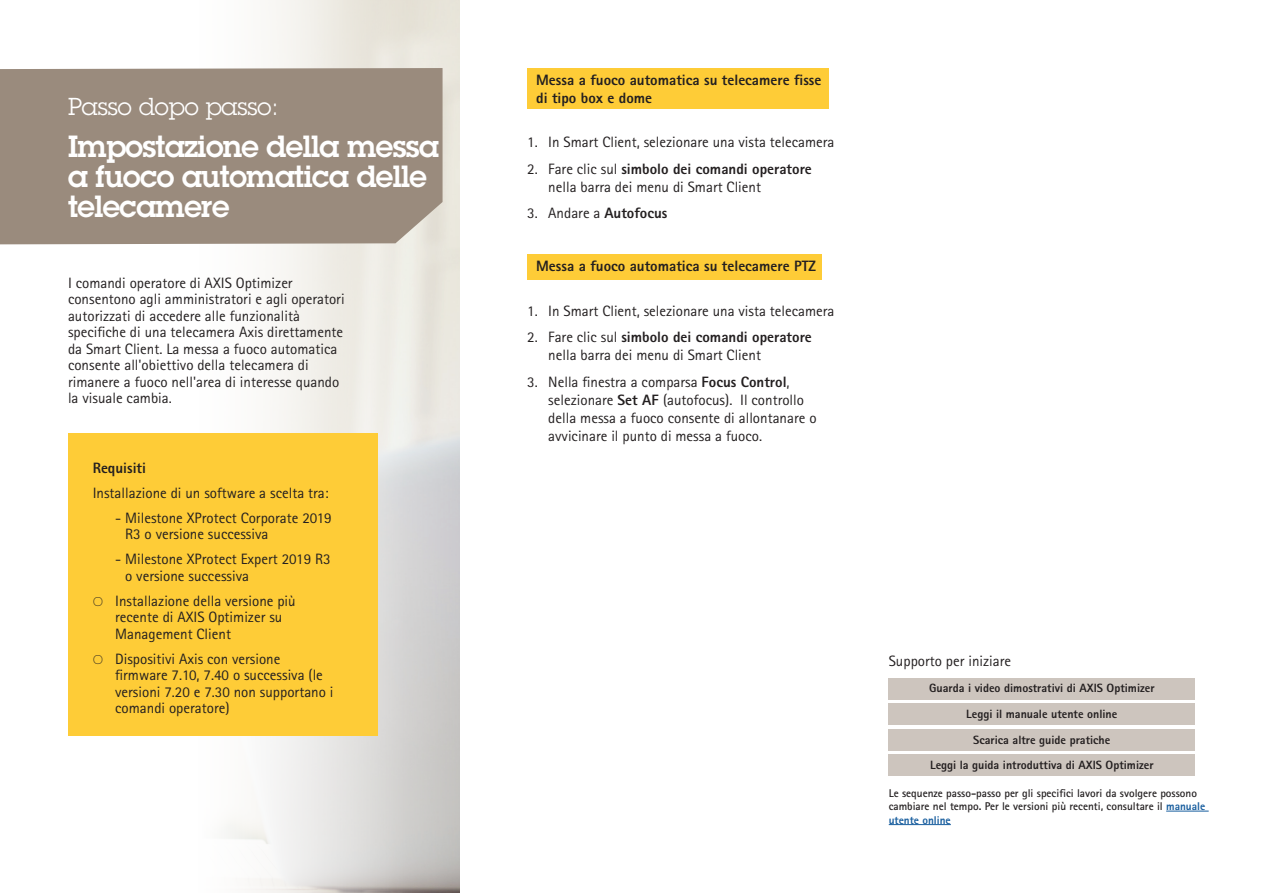
<style>
.page{position:relative;width:1263px;height:893px;background:#fff}
.page>*{position:absolute;margin:0;border:0;box-sizing:border-box;transform-origin:0 0}
.t1{font:600 30px/30px "Lubalin Graph ECG";letter-spacing:-.02em;color:#fff}
.t2{font:24px "Lubalin Graph ECG";color:#fff}
.t3{font:15px/16.5px "Rotis Sans Serif Pro";color:#231f20}
.t4{font:800 15px/18px "Rotis Sans Serif Pro";color:#231f20}
.t5{font:800 12px "Rotis Sans Serif Pro";color:#231f20}
.t6{font:700 11.25px/13.5px "Rotis Sans Serif Pro";color:#231f20}
.s1{font-weight:800}
.s2{font-family:"Karbon";font-weight:300}
.s3{font-weight:800;color:#175d9e}
</style>
<div class="page">
<img style="left:226px;top:0;width:234px;height:893px">
<div style="left:68px;top:433px;width:309px;height:303px;background:#fecc37"></div>
<div style="left:527px;top:68px;width:302px;height:40px;background:#fecc37"></div>
<div style="left:527px;top:254px;width:295px;height:26px;background:#fecc37"></div>
<div style="left:0;top:68px;width:443px;height:176px;background:#9a8b7d"></div>
<div style="left:889px;top:704px;width:306px;height:21px;background:#cdc5be"></div>
<div style="left:889px;top:730px;width:306px;height:21px;background:#cdc5be"></div>
<div style="left:889px;top:678px;width:306px;height:21px;background:#cdc5be"></div>
<div style="left:889px;top:755px;width:306px;height:21px;background:#cdc5be"></div>
<hr style="left:1166px;top:811px;width:43px;height:1px;background:#175d9e">
<hr style="left:889px;top:824px;width:62px;height:1px;background:#175d9e">
<p class="t2" style="left:68px;top:91px;width:212px">Passo dopo passo:</p>
<p class="t1" style="left:68px;top:132px;width:372px">Impostazione della messa a fuoco automatica delle telecamere</p>
<p class="t3" style="left:68px;top:275px;width:278px">I comandi operatore di AXIS Optimizer consentono agli amministratori e agli operatori autorizzati di accedere alle funzionalità specifiche di una telecamera Axis direttamente da Smart Client. La messa a fuoco automatica consente all'obiettivo della telecamera di rimanere a fuoco nell'area di interesse quando la visuale cambia.</p>
<p class="t4" style="left:536px;top:71px;width:287px">Messa a fuoco automatica su telecamere fisse di tipo box e dome</p>
<p class="t3" style="left:527px;top:134px;width:309px">1. In Smart Client, selezionare una vista telecamera</p>
<p class="t3" style="left:548px;top:160px;width:265px;line-height:18px;text-indent:-21px">2. Fare clic sul <span class="s1">simbolo dei comandi operatore </span>nella barra dei menu di Smart Client</p>
<p class="t3" style="left:527px;top:205px;width:142px">3. Andare a <span class="s1">Autofocus</span></p>
<p class="t4" style="left:536px;top:257px;width:281px">Messa a fuoco automatica su telecamere PTZ</p>
<p class="t3" style="left:527px;top:303px;width:309px">1. In Smart Client, selezionare una vista telecamera</p>
<p class="t3" style="left:548px;top:328px;width:265px;line-height:18px;text-indent:-21px">2. Fare clic sul <span class="s1">simbolo dei comandi operatore </span>nella barra dei menu di Smart Client</p>
<p class="t3" style="left:548px;top:373px;width:270px;line-height:18px;text-indent:-21px">3. Nella finestra a comparsa <span class="s1">Focus Control</span>, selezionare <span class="s1">Set AF</span> (autofocus). Il controllo della messa a fuoco consente di allontanare o avvicinare il punto di messa a fuoco.</p>
<p class="t4" style="left:93px;top:459px;width:55px">Requisiti</p>
<p class="t3" style="left:93px;top:485px;width:238px">Installazione di un software a scelta tra:</p>
<p class="t3" style="left:125px;top:510px;width:208px;text-indent:-10px">- Milestone XProtect Corporate 2019<br>R3 o versione successiva</p>
<p class="t3" style="left:125px;top:551px;width:207px;text-indent:-10px">- Milestone XProtect Expert 2019 R3 o versione successiva</p>
<p class="t3" style="left:115px;top:593px;width:182px;text-indent:-23px"><span class="s2">O</span> Installazione della versione più recente di AXIS Optimizer su<br>Management Client</p>
<p class="t3" style="left:115px;top:651px;width:220px;text-indent:-23px"><span class="s2">O</span> Dispositivi Axis con versione firmware 7.10, 7.40 o successiva (le versioni 7.20 e 7.30 non supportano i comandi operatore)</p>
<p class="t3" style="left:889px;top:652px;width:124px">Supporto per iniziare</p>
<p class="t5" style="left:929px;top:681px;width:227px">Guarda i video dimostrativi di AXIS Optimizer</p>
<p class="t5" style="left:966px;top:706px;width:153px">Leggi il manuale utente online</p>
<p class="t5" style="left:973px;top:732px;width:139px">Scarica altre guide pratiche</p>
<p class="t5" style="left:930px;top:757px;width:225px">Leggi la guida introduttiva di AXIS Optimizer</p>
<p class="t6" style="left:889px;top:786px;width:318px">Le sequenze passo-passo per gli specifici lavori da svolgere possono cambiare nel tempo. Per le versioni più recenti, consultare il <span class="s3">manuale utente online</span></p>
</div>
